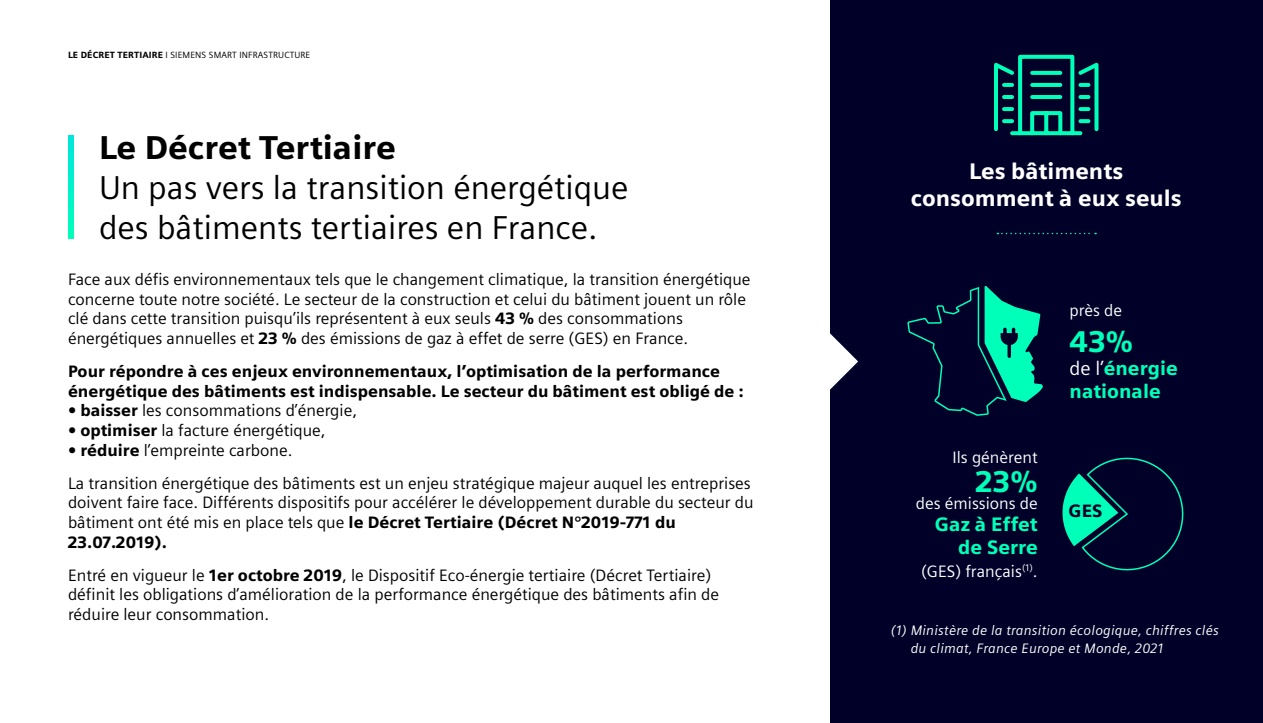
<style>
.page{position:relative;width:1263px;height:723px;background:#fff}
.page>*{position:absolute;margin:0;border:0;box-sizing:border-box;transform-origin:0 0}
._02__Headline_22pt_1{font:33px/39.6px "Siemens Sans";color:#000}
._03__Intro__13pt_120{font:900 30px "Siemens Sans";color:#00ffb9}
._03__Intro__13pt_120-2{font:900 22.5px/27px "Siemens Sans";color:#fff;text-align:center}
._03__Intro__13pt_120-3{font:900 19.5px/22.8px "Siemens Sans";color:#00ffb9;text-align:right}
._03__Intro__13pt_120-4{font:900 17.85px "Siemens Sans";color:#000028}
._03__Intro__13pt_120-5{font:16.5px/19.8px "Siemens Sans";color:#000}
._03__Intro__13pt_120-6{font:900 16.5px/19.8px "Siemens Sans";color:#000}
._03__Intro__13pt_120-7{font:16.5px "Siemens Sans";color:#fff}
._04__Body_text_9pt_4{font:italic 13.65px/17.7px "Siemens Sans";letter-spacing:.015em;color:#fff}
._00__Header__footer{font:9px "Siemens Sans";letter-spacing:.015em;color:#000}
.s1{font-weight:900}
.s2{font-weight:400;color:#fff}
</style>
<div class="page">
<div style="left:830px;top:0;width:432px;height:723px;background:#000028"></div>
<svg style="left:68px;top:135px;width:6px;height:104px"></svg>
<svg style="left:994px;top:54px;width:105px;height:82px"></svg>
<svg style="left:1062px;top:457px;width:122px;height:114px"></svg>
<svg style="left:997px;top:233px;width:99px;height:1px"></svg>
<svg style="left:830px;top:333px;width:28px;height:57px"></svg>
<svg style="left:907px;top:286px;width:136px;height:130px"></svg>
<p class="_00__Header__footer" style="left:68px;top:48px;width:244px"><span class="s1">LE DÉCRET TERTIAIRE</span> I SIEMENS SMART INFRASTRUCTURE</p>
<p class="_02__Headline_22pt_1" style="left:99px;top:126px;width:531px"><span class="s1">Le Décret Tertiaire<br></span>Un pas vers la transition énergétique des bâtiments tertiaires en France.</p>
<p class="_03__Intro__13pt_120-5" style="left:68px;top:268px;width:684px">Face aux défis environnementaux tels que le changement climatique, la transition énergétique concerne toute notre société. Le secteur de la construction et celui du bâtiment jouent un rôle clé dans cette transition puisqu’ils représentent à eux seuls <span class="s1">43 %</span> des consommations énergétiques annuelles et <span class="s1">23 %</span> des émissions de gaz à effet de serre (GES) en France.</p>
<p class="_03__Intro__13pt_120-6" style="left:68px;top:360px;width:677px">Pour répondre à ces enjeux environnementaux, l’optimisation de la performance énergétique des bâtiments est indispensable. Le secteur du bâtiment est obligé de :</p>
<p class="_03__Intro__13pt_120-5" style="left:68px;top:400px;width:291px"><span class="s1">• baisser</span> les consommations d’énergie,</p>
<p class="_03__Intro__13pt_120-5" style="left:68px;top:419px;width:259px"><span class="s1">• optimiser</span> la facture énergétique,</p>
<p class="_03__Intro__13pt_120-5" style="left:68px;top:439px;width:226px"><span class="s1">• réduire</span> l’empreinte carbone.</p>
<p class="_03__Intro__13pt_120-5" style="left:68px;top:472px;width:687px">La transition énergétique des bâtiments est un enjeu stratégique majeur auquel les entreprises doivent faire face. Différents dispositifs pour accélérer le développement durable du secteur du bâtiment ont été mis en place tels que <span class="s1">le Décret Tertiaire (Décret N°2019-771 du 23.07.2019).</span></p>
<p class="_03__Intro__13pt_120-5" style="left:68px;top:564px;width:653px">Entré en vigueur le <span class="s1">1er octobre 2019</span>, le Dispositif Eco-énergie tertiaire (Décret Tertiaire) définit les obligations d’amélioration de la performance énergétique des bâtiments afin de réduire leur consommation.</p>
<p class="_03__Intro__13pt_120-2" style="left:911px;top:156px;width:272px">Les bâtiments consomment à eux seuls</p>
<p class="_03__Intro__13pt_120-7" style="left:952px;top:445px;width:87px">Ils génèrent</p>
<p class="_03__Intro__13pt_120" style="left:976px;top:457px;width:64px">23%</p>
<p class="_03__Intro__13pt_120-7" style="left:916px;top:490px;width:123px">des émissions de</p>
<p class="_03__Intro__13pt_120-3" style="left:935px;top:512px;width:104px">Gaz à Effet de Serre</p>
<p class="_03__Intro__13pt_120-7" style="left:921px;top:559px;width:118px">(GES) français<sup>(1)</sup>.</p>
<p class="_03__Intro__13pt_120-7" style="left:1069px;top:297px;width:54px">près de</p>
<p class="_03__Intro__13pt_120" style="left:1069px;top:317px;width:65px">43%</p>
<p class="_03__Intro__13pt_120-3" style="left:1069px;top:355px;width:110px;line-height:23.4px;text-align:left"><span class="s2">de l’</span>énergie nationale</p>
<p class="_03__Intro__13pt_120-4" style="left:1069px;top:497px;width:35px">GES</p>
<p class="_04__Body_text_9pt_4" style="left:911px;top:621px;width:310px;text-indent:-20px">(1) Ministère de la transition écologique, chiffres clés du climat, France Europe et Monde, 2021</p>
</div>
